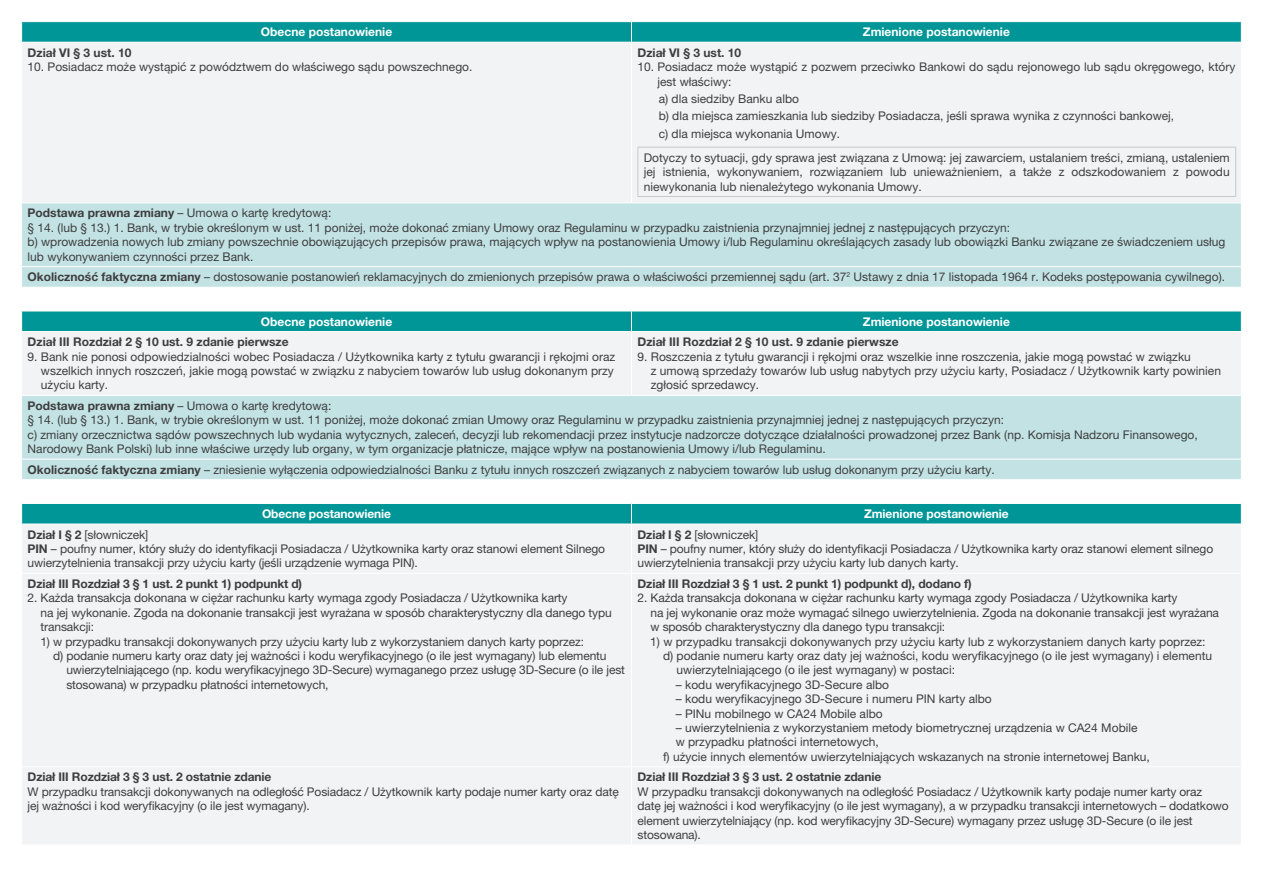
<style>
.page{position:relative;width:1263px;height:893px;background:#fff}
.page>*{position:absolute;margin:0;border:0;box-sizing:border-box;transform-origin:0 0}
.wciecie_6pkt{font:12px/14.4px "Helvetica Neue LT Pro";color:#3e3e3f}
.t1{font:700 12px "Helvetica Neue LT Pro";letter-spacing:-.01em;color:#3e3e3f}
.wciecie_3pkt{font:12px "Helvetica Neue LT Pro";letter-spacing:-.005em;color:#3e3e3f}
.t2{font:700 12px "Helvetica Neue LT Pro";color:#fff}
.s1{font-weight:700}
</style>
<div class="page">
<div style="left:22px;top:43px;width:1219px;height:159px;background:#f2f3f4"></div>
<div style="left:22px;top:204px;width:1219px;height:83px;background:#c3e2e4"></div>
<svg style="left:21px;top:22px;width:1221px;height:20px;background:#069799"></svg>
<hr style="left:631px;top:43px;width:1px;height:160px;background:#fff">
<hr style="left:21px;top:266px;width:610px;height:1px;background:#fff">
<hr style="left:631px;top:266px;width:611px;height:1px;background:#fff">
<hr style="left:637px;top:147px;width:599px;height:1px;background:#c7c8ca">
<hr style="left:637px;top:148px;width:1px;height:48px;background:#c7c8ca">
<hr style="left:1235px;top:148px;width:1px;height:48px;background:#c7c8ca">
<hr style="left:637px;top:196px;width:599px;height:1px;background:#c7c8ca">
<div style="left:22px;top:332px;width:1219px;height:63px;background:#f2f3f4"></div>
<div style="left:22px;top:396px;width:1219px;height:83px;background:#c3e2e4"></div>
<div style="left:21px;top:311px;width:1221px;height:20px;background:#009597"></div>
<hr style="left:631px;top:332px;width:1px;height:63px;background:#fff">
<hr style="left:21px;top:459px;width:610px;height:1px;background:#fff">
<hr style="left:631px;top:459px;width:611px;height:1px;background:#fff">
<div style="left:22px;top:525px;width:1219px;height:319px;background:#f2f3f4"></div>
<svg style="left:21px;top:503px;width:1221px;height:21px;background:#129c9e"></svg>
<hr style="left:631px;top:524px;width:1px;height:49px;background:#fff">
<hr style="left:21px;top:573px;width:610px;height:1px;background:#fff">
<hr style="left:631px;top:573px;width:611px;height:1px;background:#fff">
<hr style="left:631px;top:574px;width:1px;height:192px;background:#fff">
<hr style="left:21px;top:766px;width:610px;height:1px;background:#fff">
<hr style="left:631px;top:766px;width:611px;height:1px;background:#fff">
<hr style="left:631px;top:767px;width:1px;height:78px;background:#fff">
<p class="t2" style="left:261px;top:25px;width:133px">Obecne postanowienie</p>
<p class="t2" style="left:863px;top:25px;width:149px">Zmienione postanowienie</p>
<p class="t1" style="left:28px;top:45px;width:105px">Dział VI § 3 ust. 10</p>
<p class="wciecie_6pkt" style="left:28px;top:60px;width:446px">10. Posiadacz może wystąpić z powództwem do właściwego sądu powszechnego.</p>
<p class="t1" style="left:637px;top:45px;width:105px">Dział VI § 3 ust. 10</p>
<p class="wciecie_6pkt" style="left:657px;top:60px;width:579px;text-indent:-20px">10. Posiadacz może wystąpić z pozwem przeciwko Bankowi do sądu rejonowego lub sądu okręgowego, który jest właściwy:</p>
<p class="wciecie_6pkt" style="left:659px;top:91px;width:142px">a) dla siedziby Banku albo</p>
<p class="wciecie_6pkt" style="left:659px;top:109px;width:517px">b) dla miejsca zamieszkania lub siedziby Posiadacza, jeśli sprawa wynika z czynności bankowej,</p>
<p class="wciecie_6pkt" style="left:659px;top:126px;width:183px">c) dla miejsca wykonania Umowy.</p>
<p class="wciecie_6pkt" style="left:644px;top:150px;width:587px;text-align:justify">Dotyczy to sytuacji, gdy sprawa jest związana z Umową: jej zawarciem, ustalaniem treści, zmianą, ustaleniem jej istnienia, wykonywaniem, rozwiązaniem lub unieważnieniem, a także z odszkodowaniem z powodu niewykonania lub nienależytego wykonania Umowy.</p>
<p class="wciecie_6pkt" style="left:28px;top:206px;width:305px"><span class="s1">Podstawa prawna zmiany</span> – Umowa o kartę kredytową:</p>
<p class="wciecie_6pkt" style="left:28px;top:220px;width:984px">§ 14. (lub § 13.) 1. Bank, w trybie określonym w ust. 11 poniżej, może dokonać zmiany Umowy oraz Regulaminu w przypadku zaistnienia przynajmniej jednej z następujących przyczyn:</p>
<p class="wciecie_6pkt" style="left:28px;top:235px;width:1199px">b) wprowadzenia nowych lub zmiany powszechnie obowiązujących przepisów prawa, mających wpływ na postanowienia Umowy i/lub Regulaminu określających zasady lub obowiązki Banku związane ze świadczeniem usług lub wykonywaniem czynności przez Bank.</p>
<p class="wciecie_6pkt" style="left:28px;top:270px;width:1199px"><span class="s1">Okoliczność faktyczna zmiany</span> – dostosowanie postanowień reklamacyjnych do zmienionych przepisów prawa o właściwości przemiennej sądu (art. 37<sup>2</sup> Ustawy z dnia 17 listopada 1964 r. Kodeks postępowania cywilnego).</p>
<p class="t2" style="left:261px;top:314px;width:133px">Obecne postanowienie</p>
<p class="t2" style="left:863px;top:314px;width:149px">Zmienione postanowienie</p>
<p class="t1" style="left:28px;top:334px;width:263px">Dział III Rozdział 2 § 10 ust. 9 zdanie pierwsze</p>
<p class="wciecie_6pkt" style="left:41px;top:349px;width:576px;text-align:justify;text-indent:-13px">9. Bank nie ponosi odpowiedzialności wobec Posiadacza / Użytkownika karty z tytułu gwarancji i rękojmi oraz wszelkich innych roszczeń, jakie mogą powstać w związku z nabyciem towarów lub usług dokonanym przy użyciu karty.</p>
<p class="t1" style="left:637px;top:334px;width:263px">Dział III Rozdział 2 § 10 ust. 9 zdanie pierwsze</p>
<p class="wciecie_6pkt" style="left:651px;top:349px;width:572px;text-indent:-13px">9. Roszczenia z tytułu gwarancji i rękojmi oraz wszelkie inne roszczenia, jakie mogą powstać w związku<br>z umową sprzedaży towarów lub usług nabytych przy użyciu karty, Posiadacz / Użytkownik karty powinien zgłosić sprzedawcy.</p>
<p class="wciecie_6pkt" style="left:28px;top:398px;width:305px"><span class="s1">Podstawa prawna zmiany</span> – Umowa o kartę kredytową:</p>
<p class="wciecie_6pkt" style="left:28px;top:413px;width:978px">§ 14. (lub § 13.) 1. Bank, w trybie określonym w ust. 11 poniżej, może dokonać zmian Umowy oraz Regulaminu w przypadku zaistnienia przynajmniej jednej z następujących przyczyn:</p>
<p class="wciecie_6pkt" style="left:28px;top:427px;width:1172px">c) zmiany orzecznictwa sądów powszechnych lub wydania wytycznych, zaleceń, decyzji lub rekomendacji przez instytucje nadzorcze dotyczące działalności prowadzonej przez Bank (np. Komisja Nadzoru Finansowego,<br>Narodowy Bank Polski) lub inne właściwe urzędy lub organy, w tym organizacje płatnicze, mające wpływ na postanowienia Umowy i/lub Regulaminu.</p>
<p class="wciecie_6pkt" style="left:28px;top:462px;width:968px"><span class="s1">Okoliczność faktyczna zmiany</span> – zniesienie wyłączenia odpowiedzialności Banku z tytułu innych roszczeń związanych z nabyciem towarów lub usług dokonanym przy użyciu karty.</p>
<p class="t2" style="left:262px;top:506px;width:131px">Obecne postanowienie</p>
<p class="t2" style="left:864px;top:506px;width:146px">Zmienione postanowienie</p>
<p class="wciecie_6pkt" style="left:28px;top:527px;width:122px"><span class="s1">Dział I § 2</span> [słowniczek]</p>
<p class="wciecie_6pkt" style="left:28px;top:541px;width:579px"><span class="s1">PIN</span> – poufny numer, który służy do identyfikacji Posiadacza / Użytkownika karty oraz stanowi element Silnego uwierzytelnienia transakcji przy użyciu karty (jeśli urządzenie wymaga PIN).</p>
<p class="wciecie_6pkt" style="left:637px;top:527px;width:122px"><span class="s1">Dział I § 2</span> [słowniczek]</p>
<p class="wciecie_6pkt" style="left:637px;top:541px;width:577px"><span class="s1">PIN</span> – poufny numer, który służy do identyfikacji Posiadacza / Użytkownika karty oraz stanowi element silnego uwierzytelnienia transakcji przy użyciu karty lub danych karty.</p>
<p class="t1" style="left:28px;top:576px;width:276px">Dział III Rozdział 3 § 1 ust. 2 punkt 1) podpunkt d)</p>
<p class="wciecie_6pkt" style="left:41px;top:591px;width:573px;text-indent:-13px">2. Każda transakcja dokonana w ciężar rachunku karty wymaga zgody Posiadacza / Użytkownika karty<br>na jej wykonanie. Zgoda na dokonanie transakcji jest wyrażana w sposób charakterystyczny dla danego typu transakcji:</p>
<p class="wciecie_3pkt" style="left:40px;top:634px;width:545px">1) w przypadku transakcji dokonywanych przy użyciu karty lub z wykorzystaniem danych karty poprzez:</p>
<p class="wciecie_6pkt" style="left:66px;top:648px;width:560px;text-indent:-13px">d) podanie numeru karty oraz daty jej ważności i kodu weryfikacyjnego (o ile jest wymagany) lub elementu uwierzytelniającego (np. kodu weryfikacyjnego 3D-Secure) wymaganego przez usługę 3D-Secure (o ile jest stosowana) w przypadku płatności internetowych,</p>
<p class="t1" style="left:28px;top:770px;width:245px">Dział III Rozdział 3 § 3 ust. 2 ostatnie zdanie</p>
<p class="wciecie_6pkt" style="left:28px;top:784px;width:593px">W przypadku transakcji dokonywanych na odległość Posiadacz / Użytkownik karty podaje numer karty oraz datę jej ważności i kod weryfikacyjny (o ile jest wymagany).</p>
<p class="t1" style="left:637px;top:576px;width:336px">Dział III Rozdział 3 § 1 ust. 2 punkt 1) podpunkt d), dodano f)</p>
<p class="wciecie_6pkt" style="left:650px;top:591px;width:570px;text-indent:-13px">2. Każda transakcja dokonana w ciężar rachunku karty wymaga zgody Posiadacza / Użytkownika karty<br>na jej wykonanie oraz może wymagać silnego uwierzytelnienia. Zgoda na dokonanie transakcji jest wyrażana w sposób charakterystyczny dla danego typu transakcji:</p>
<p class="wciecie_3pkt" style="left:650px;top:634px;width:557px">1) w przypadku transakcji dokonywanych przy użyciu karty lub z wykorzystaniem danych karty poprzez:</p>
<p class="wciecie_6pkt" style="left:676px;top:648px;width:537px;text-indent:-14px">d) podanie numeru karty oraz daty jej ważności, kodu weryfikacyjnego (o ile jest wymagany) i elementu uwierzytelniającego (o ile jest wymagany) w postaci:</p>
<p class="wciecie_6pkt" style="left:676px;top:677px;width:215px">– kodu weryfikacyjnego 3D-Secure albo</p>
<p class="wciecie_6pkt" style="left:676px;top:691px;width:318px">– kodu weryfikacyjnego 3D-Secure i numeru PIN karty albo</p>
<p class="wciecie_6pkt" style="left:676px;top:706px;width:208px">– PINu mobilnego w CA24 Mobile albo</p>
<p class="wciecie_6pkt" style="left:676px;top:720px;width:463px">– uwierzytelnienia z wykorzystaniem metody biometrycznej urządzenia w CA24 Mobile</p>
<p class="wciecie_6pkt" style="left:676px;top:735px;width:205px">w przypadku płatności internetowych,</p>
<p class="wciecie_6pkt" style="left:663px;top:749px;width:488px">f) użycie innych elementów uwierzytelniających wskazanych na stronie internetowej Banku,</p>
<p class="t1" style="left:637px;top:770px;width:245px">Dział III Rozdział 3 § 3 ust. 2 ostatnie zdanie</p>
<p class="wciecie_6pkt" style="left:637px;top:784px;width:593px">W przypadku transakcji dokonywanych na odległość Posiadacz / Użytkownik karty podaje numer karty oraz<br>datę jej ważności i kod weryfikacyjny (o ile jest wymagany), a w przypadku transakcji internetowych – dodatkowo element uwierzytelniający (np. kod weryfikacyjny 3D-Secure) wymagany przez usługę 3D-Secure (o ile jest stosowana).</p>
</div>
